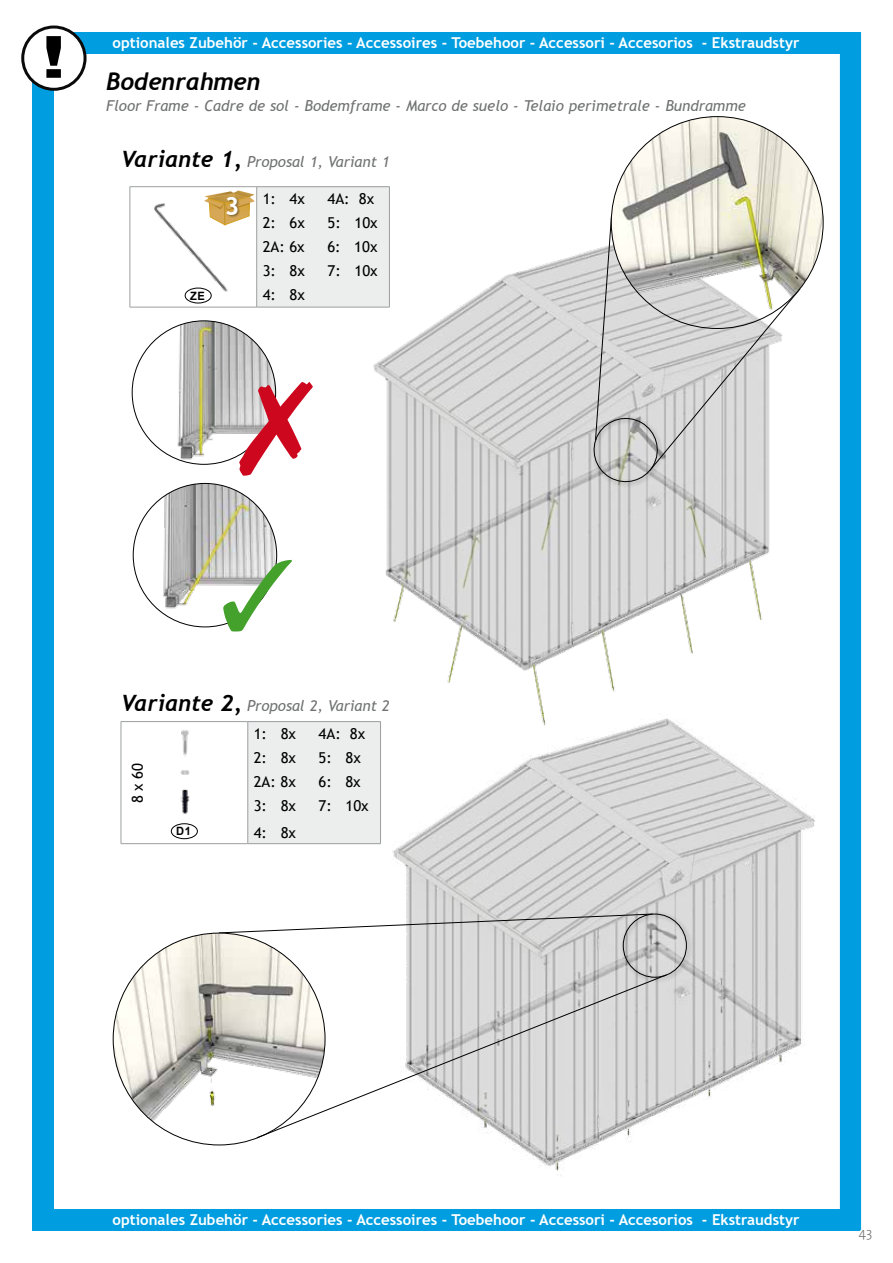
<style>
.page{position:relative;width:893px;height:1263px;background:#fff}
.page>*{position:absolute;margin:0;border:0;box-sizing:border-box;transform-origin:0 0}
.t1{font:700 25.05px "Trebuchet MS";color:#fff}
.t2{font:italic 700 24px "Trebuchet";color:#000}
.t3{font:700 15px "Trebuchet MS";color:#fff}
.t4{font:italic 15px "Trebuchet MS";color:#707172}
.t5{font:15px "Trebuchet MS";color:#000}
.t6{font:300 13.5px "The Sans";color:#707172}
.t7{font:700 11.4px "Arial";color:#000}
.s1{font-family:"Trebuchet";font-weight:700;font-size:22.5px;color:#000}
</style>
<div class="page">
<div style="left:32px;top:78px;width:22px;height:1152px;background:#009ee0"></div>
<div style="left:840px;top:32px;width:21px;height:1198px;background:#009ee0"></div>
<div style="left:51px;top:1209px;width:808px;height:21px;background:#009ee0"></div>
<div style="left:53px;top:32px;width:807px;height:21px;background:#009ee0"></div>
<img style="left:211px;top:753px;width:651px;height:478px">
<img style="left:180px;top:730px;width:61px;height:88px">
<div style="left:248px;top:722px;width:132px;height:122px;background:#eceded"></div>
<hr style="left:121px;top:721px;width:127px;height:1px;background:#9c9e9f">
<hr style="left:121px;top:722px;width:1px;height:121px;background:#9c9e9f">
<hr style="left:248px;top:722px;width:1px;height:121px;background:#9c9e9f">
<hr style="left:380px;top:722px;width:1px;height:121px;background:#9c9e9f">
<hr style="left:121px;top:843px;width:127px;height:1px;background:#9c9e9f">
<hr style="left:248px;top:843px;width:133px;height:1px;background:#9c9e9f">
<img style="left:197px;top:218px;width:665px;height:535px">
<img style="left:154px;top:203px;width:102px;height:93px">
<div style="left:257px;top:187px;width:132px;height:120px;background:#eceded"></div>
<hr style="left:130px;top:186px;width:127px;height:1px;background:#9c9e9f">
<hr style="left:130px;top:187px;width:1px;height:120px;background:#9c9e9f">
<hr style="left:257px;top:186px;width:133px;height:1px;background:#9c9e9f">
<hr style="left:256px;top:187px;width:1px;height:120px;background:#9c9e9f">
<hr style="left:389px;top:187px;width:1px;height:120px;background:#9c9e9f">
<hr style="left:130px;top:307px;width:127px;height:1px;background:#9c9e9f">
<hr style="left:257px;top:307px;width:133px;height:1px;background:#9c9e9f">
<div style="left:171px;top:823px;width:27px;height:16px;border:1px solid #000;border-radius:50%"></div>
<img style="left:132px;top:321px;width:144px;height:143px;border-radius:72px">
<img style="left:133px;top:483px;width:144px;height:132px">
<svg style="left:223px;top:560px;width:69px;height:71px"></svg>
<svg style="left:258px;top:974px;width:409px;height:164px"></svg>
<div style="left:620px;top:911px;width:73px;height:73px;background:#000;opacity:.75"></div>
<div style="left:623px;top:913px;width:64px;height:65px;border:1px solid #000;border-radius:50%"></div>
<svg style="left:219px;top:914px;width:434px;height:19px"></svg>
<img style="left:113px;top:933px;width:212px;height:212px;border-radius:106px">
<svg style="left:590px;top:216px;width:210px;height:271px"></svg>
<img style="left:611px;top:117px;width:212px;height:211px;border-radius:106px">
<svg style="left:204px;top:190px;width:51px;height:35px"></svg>
<div style="left:226px;top:197px;width:15px;height:21px;background:#000;opacity:.4"></div>
<svg style="left:239px;top:382px;width:74px;height:94px"></svg>
<div style="left:23px;top:27px;width:62px;height:62px;background:#fff;border-radius:50%"></div>
<div style="left:21px;top:26px;width:66px;height:65px;border:3px solid #0a0a0b;border-radius:50%"></div>
<svg style="left:46px;top:36px;width:15px;height:42px"></svg>
<div style="left:185px;top:288px;width:27px;height:15px;border:1px solid #000;border-radius:50%"></div>
<p class="t3" style="left:113px;top:33px;width:688px">optionales Zubehör - Accessories - Accessoires - Toebehoor - Accessori - Accesorios - Ekstraudstyr</p>
<h2 class="t2" style="left:106px;top:66px;width:155px">Bodenrahmen</h2>
<p class="t4" style="left:106px;top:97px;width:641px">Floor Frame - Cadre de sol - Bodemframe - Marco de suelo - Telaio perimetrale - Bundramme</p>
<p class="t4" style="left:121px;top:152px;width:271px"><span class="s1">Variante 1,</span> Proposal 1, Variant 1</p>
<h1 class="t1" style="left:225px;top:191px;width:16px">3</h1>
<p class="t7" style="left:190px;top:288px;width:16px">ZE</p>
<p class="t5" style="left:263px;top:190px;width:44px">1: 4x</p>
<p class="t5" style="left:328px;top:190px;width:48px">4A: 8x</p>
<p class="t5" style="left:263px;top:214px;width:44px">2: 6x</p>
<p class="t5" style="left:328px;top:214px;width:52px">5: 10x</p>
<p class="t5" style="left:263px;top:238px;width:44px">2A: 6x</p>
<p class="t5" style="left:327px;top:238px;width:52px">6: 10x</p>
<p class="t5" style="left:263px;top:262px;width:44px">3: 8x</p>
<p class="t5" style="left:328px;top:262px;width:52px">7: 10x</p>
<p class="t5" style="left:263px;top:286px;width:44px">4: 8x</p>
<p class="t4" style="left:121px;top:696px;width:271px"><span class="s1">Variante 2,</span> Proposal 2, Variant 2</p>
<p class="t5" style="left:128px;top:803px;width:42px;rotate:-90deg">8 x 60</p>
<p class="t7" style="left:176px;top:823px;width:16px">D1</p>
<p class="t5" style="left:254px;top:724px;width:44px">1: 8x</p>
<p class="t5" style="left:319px;top:724px;width:48px">4A: 8x</p>
<p class="t5" style="left:254px;top:748px;width:44px">2: 8x</p>
<p class="t5" style="left:319px;top:748px;width:44px">5: 8x</p>
<p class="t5" style="left:254px;top:772px;width:44px">2A: 8x</p>
<p class="t5" style="left:318px;top:772px;width:44px">6: 8x</p>
<p class="t5" style="left:254px;top:796px;width:44px">3: 8x</p>
<p class="t5" style="left:319px;top:796px;width:52px">7: 10x</p>
<p class="t5" style="left:254px;top:823px;width:44px">4: 8x</p>
<p class="t3" style="left:113px;top:1210px;width:688px">optionales Zubehör - Accessories - Accessoires - Toebehoor - Accessori - Accesorios - Ekstraudstyr</p>
<p class="t6" style="left:859px;top:1221px;width:15px">43</p>
</div>
